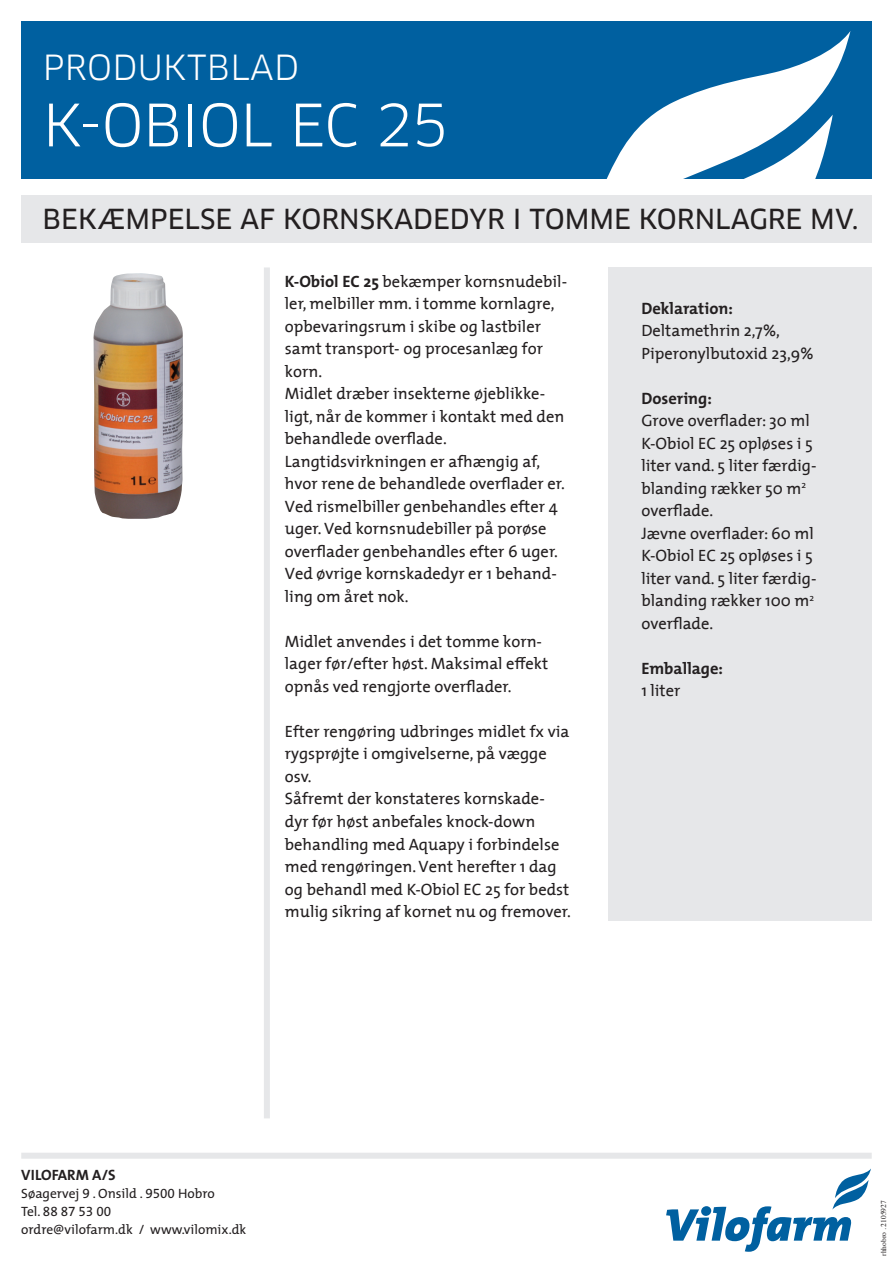
<style>
.page{position:relative;width:893px;height:1263px;background:#fff}
.page>*{position:absolute;margin:0;border:0;box-sizing:border-box;transform-origin:0 0}
.t1{font:57px "Clan OT";letter-spacing:-.01em;color:#fff}
.t2{font:33.9px "Clan OT";letter-spacing:.01em;color:#fff}
.t3{font:27px "Clan OT News";color:#231f20}
.t4{font:16.5px/22.5px "The Mix 5";color:#231f20}
.t5{font:700 16.5px "The Mix";color:#231f20}
.t6{font:700 15px "The Mix";color:#231f20}
.t7{font:13.5px "The Mix";color:#231f20}
.t8{font:13.5px "The Mix Expert";color:#231f20}
.t9{font:7.5px "Times";color:#231f20}
.s1{font-family:"The Mix";font-weight:700}
.s2{font-family:"The Mix Expert"}
.s3{font-family:"The Mix"}
</style>
<div class="page">
<div style="left:21px;top:21px;width:851px;height:158px;background:#0060a0"></div>
<svg style="left:606px;top:31px;width:244px;height:148px"></svg>
<div style="left:21px;top:1153px;width:851px;height:6px;background:#e6e7e9"></div>
<svg style="left:666px;top:1168px;width:205px;height:84px"></svg>
<div style="left:21px;top:196px;width:851px;height:47px;background:#e6e7e9"></div>
<div style="left:264px;top:267px;width:6px;height:851px;background:#e6e7e9"></div>
<div style="left:608px;top:267px;width:264px;height:654px;background:#e6e7e9"></div>
<img style="left:93px;top:273px;width:90px;height:246px">
<h2 class="t2" style="left:43px;top:48px;width:258px">PRODUKTBLAD</h2>
<h1 class="t1" style="left:43px;top:91px;width:407px">K-OBIOL EC 25</h1>
<h3 class="t3" style="left:43px;top:203px;width:817px">BEKÆMPELSE AF KORNSKADEDYR I TOMME KORNLAGRE MV.</h3>
<p class="t4" style="left:285px;top:269px;width:284px"><span class="s1">K-Obiol EC 25</span> bekæmper kornsnudebil&shy;ler, melbiller mm. i tomme kornlagre, opbevaringsrum i skibe og lastbiler samt transport- og procesanlæg for korn.<br>Midlet dræber insekterne øjeblikke&shy;ligt, når de kommer i kontakt med den behandlede overflade.<br>Langtidsvirkningen er afhængig af, hvor rene de behandlede overflader er.<br>Ved rismelbiller genbehandles efter 4 uger. Ved kornsnudebiller på porøse overflader genbehandles efter 6 uger.<br>Ved øvrige kornskadedyr er 1 behand&shy;ling om året nok.</p>
<p class="t4" style="left:285px;top:630px;width:265px">Midlet anvendes i det tomme korn&shy;lager før/efter høst. Maksimal effekt opnås ved rengjorte overflader.</p>
<p class="t4" style="left:285px;top:720px;width:287px">Efter rengøring udbringes midlet fx via rygsprøjte i omgivelserne, på vægge osv.<br>Såfremt der konstateres kornskade&shy;dyr før høst anbefales knock-down behandling med Aquapy i forbindelse med rengøringen. Vent herefter 1 dag og behandl med K-Obiol EC 25 for bedst mulig sikring af kornet nu og fremover.</p>
<p class="t5" style="left:641px;top:294px;width:93px">Deklaration:</p>
<p class="t4" style="left:641px;top:319px;width:174px">Deltamethrin 2,7%,<br>Piperonylbutoxid 23,9%</p>
<p class="t5" style="left:641px;top:384px;width:72px">Dosering:</p>
<p class="t4" style="left:641px;top:409px;width:177px">Grove overflader: 30 ml<br>K-Obiol EC 25 opløses i 5 liter vand. 5 liter færdig&shy;blanding rækker 50 m<sup>2 </sup>overflade.<br>Jævne overflader: 60 ml<br>K-Obiol EC 25 opløses i 5 liter vand. 5 liter færdig&shy;blanding rækker 100 m<sup>2 </sup>overflade.</p>
<p class="t5" style="left:641px;top:654px;width:83px">Emballage:</p>
<p class="t4" style="left:641px;top:679px;width:41px">1 liter</p>
<p class="t6" style="left:21px;top:1163px;width:96px">VILOFARM A/S</p>
<p class="t7" style="left:21px;top:1182px;width:195px">Søagervej <span class="s2">9</span> . Onsild . <span class="s2">9500</span> Hobro</p>
<p class="t8" style="left:21px;top:1200px;width:91px"><span class="s3">Tel.</span> 88 87 53 00</p>
<p class="t7" style="left:21px;top:1218px;width:227px">ordre@vilofarm.dk / www.vilomix.dk</p>
<p class="t9" style="left:876px;top:1256px;width:57px;rotate:-90deg">rhhobro . 2105927</p>
</div>
